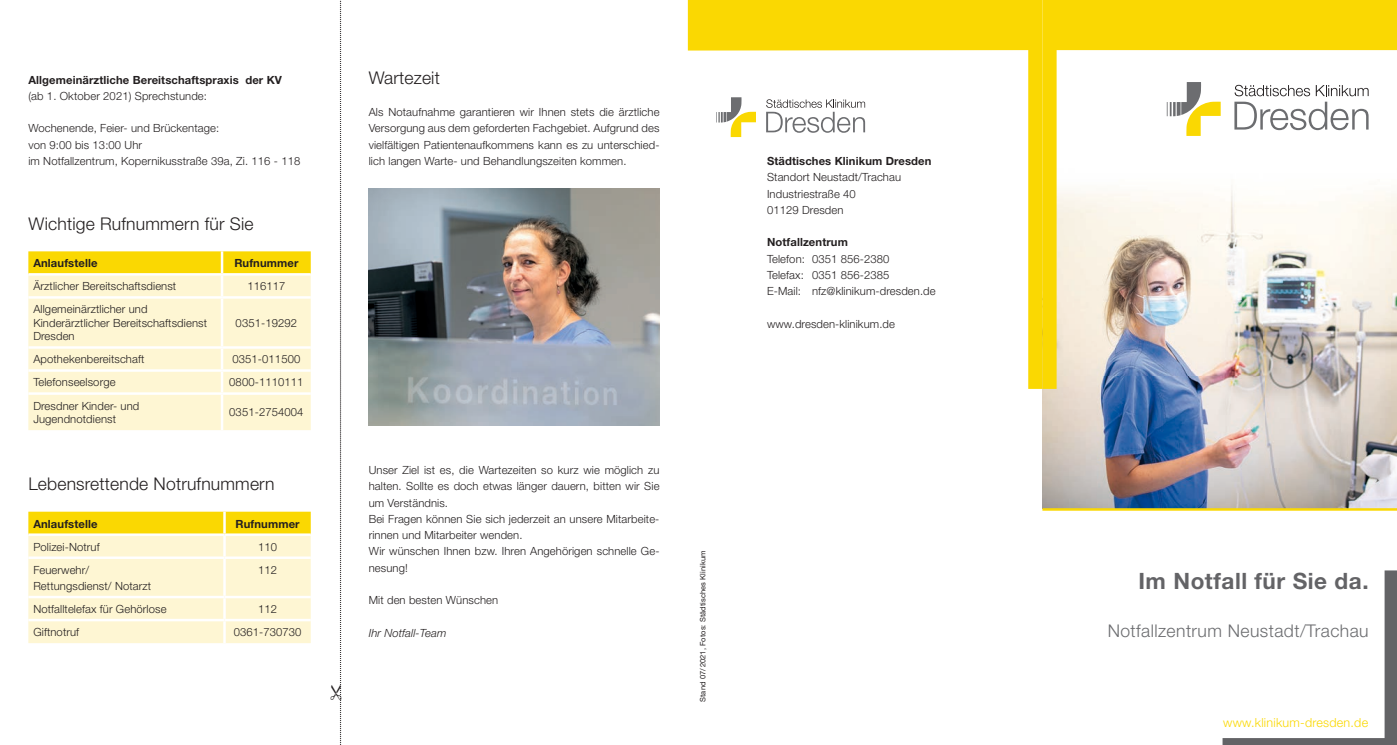
<style>
.page{position:relative;width:1397px;height:745px;background:#fff}
.page>*{position:absolute;margin:0;border:0;box-sizing:border-box;transform-origin:0 0}
.t1{font:700 22.5px "Helvetica Neue";letter-spacing:.025em;color:#636366}
.t2{font:300 17.5px "Helvetica Neue";letter-spacing:.01em;color:#231f20}
.t3{font:300 17.5px "Helvetica Neue";letter-spacing:.025em;color:#6c6d70}
.t4{font:300 12.5px "Helvetica Neue";letter-spacing:.02em;color:#fad802}
.t5{font:300 11.25px/16.2px "Helvetica Neue";letter-spacing:.01em;color:#231f20}
.t6{font:700 11.25px "Helvetica Neue";letter-spacing:.01em;color:#231f20}
.t7{font:italic 300 11.25px "Helvetica Neue";letter-spacing:.01em;color:#231f20}
.t8{font:7.5px "Helvetica Neue";letter-spacing:.01em;color:#231f20}
</style>
<div class="page">
<img style="left:1042px;top:388px;width:354px;height:120px">
<svg style="left:1222px;top:570px;width:174px;height:174px"></svg>
<svg style="left:1042px;top:0;width:354px;height:388px"></svg>
<svg style="left:687px;top:0;width:355px;height:388px"></svg>
<svg style="left:1166px;top:82px;width:54px;height:54px"></svg>
<svg style="left:1234px;top:102px;width:134px;height:28px"></svg>
<svg style="left:1234px;top:85px;width:75px;height:11px"></svg>
<svg style="left:1315px;top:85px;width:53px;height:11px"></svg>
<svg style="left:716px;top:97px;width:39px;height:40px"></svg>
<svg style="left:766px;top:99px;width:99px;height:34px"></svg>
<hr style="left:1042px;top:508px;width:354px;height:2px;background:#fad802">
<div style="left:28px;top:251px;width:283px;height:22px;background:#fad802"></div>
<div style="left:28px;top:275px;width:283px;height:155px;background:#fef6d3"></div>
<hr style="left:28px;top:296px;width:194px;height:2px;background:#fff">
<hr style="left:222px;top:296px;width:89px;height:2px;background:#fff">
<hr style="left:28px;top:346px;width:194px;height:2px;background:#fff">
<hr style="left:222px;top:346px;width:89px;height:2px;background:#fff">
<hr style="left:28px;top:369px;width:194px;height:2px;background:#fff">
<hr style="left:222px;top:369px;width:89px;height:2px;background:#fff">
<hr style="left:28px;top:392px;width:194px;height:2px;background:#fff">
<hr style="left:222px;top:392px;width:89px;height:2px;background:#fff">
<hr style="left:221px;top:251px;width:2px;height:22px;background:#fff">
<hr style="left:221px;top:275px;width:2px;height:21px;background:#fff">
<hr style="left:221px;top:298px;width:2px;height:48px;background:#fff">
<hr style="left:221px;top:348px;width:2px;height:21px;background:#fff">
<hr style="left:221px;top:371px;width:2px;height:21px;background:#fff">
<hr style="left:221px;top:394px;width:2px;height:36px;background:#fff">
<svg style="left:28px;top:511px;width:283px;height:131px"></svg>
<hr style="left:28px;top:533px;width:196px;height:2px;background:#fff">
<hr style="left:224px;top:533px;width:87px;height:2px;background:#fff">
<hr style="left:28px;top:556px;width:196px;height:2px;background:#fff">
<hr style="left:224px;top:556px;width:87px;height:2px;background:#fff">
<hr style="left:28px;top:595px;width:196px;height:3px;background:#fff">
<hr style="left:224px;top:595px;width:87px;height:3px;background:#fff">
<hr style="left:28px;top:618px;width:196px;height:3px;background:#fff">
<hr style="left:224px;top:618px;width:87px;height:3px;background:#fff">
<hr style="left:223px;top:511px;width:3px;height:22px;background:#fff">
<hr style="left:223px;top:535px;width:3px;height:21px;background:#fff">
<hr style="left:223px;top:558px;width:3px;height:37px;background:#fff">
<hr style="left:223px;top:598px;width:3px;height:20px;background:#fff">
<hr style="left:223px;top:621px;width:3px;height:21px;background:#fff">
<img style="left:369px;top:189px;width:290px;height:236px">
<svg style="left:340px;top:0;width:1px;height:745px"></svg>
<p class="t6" style="left:28px;top:73px;width:255px">Allgemeinärztliche Bereitschaftspraxis der KV</p>
<p class="t5" style="left:28px;top:87px;width:180px">(ab 1. Oktober 2021) Sprechstunde:</p>
<p class="t5" style="left:28px;top:120px;width:273px">Wochenende, Feier- und Brückentage:<br>von 9:00 bis 13:00 Uhr<br>im Notfallzentrum, Kopernikusstraße 39a, Zi. 116 - 118</p>
<h2 class="t2" style="left:28px;top:213px;width:227px">Wichtige Rufnummern für Sie</h2>
<p class="t6" style="left:33px;top:256px;width:66px">Anlaufstelle</p>
<p class="t6" style="left:234px;top:256px;width:66px">Rufnummer</p>
<p class="t5" style="left:33px;top:278px;width:144px">Ärztlicher Bereitschaftsdienst</p>
<p class="t5" style="left:247px;top:278px;width:40px">116117</p>
<p class="t5" style="left:33px;top:302px;width:175px;line-height:13.5px">Allgemeinärztlicher und<br>Kinderärztlicher Bereitschaftsdienst<br>Dresden</p>
<p class="t5" style="left:235px;top:314px;width:63px">0351-19292</p>
<p class="t5" style="left:33px;top:351px;width:113px">Apothekenbereitschaft</p>
<p class="t5" style="left:232px;top:351px;width:69px">0351-011500</p>
<p class="t5" style="left:33px;top:374px;width:84px">Telefonseelsorge</p>
<p class="t5" style="left:229px;top:374px;width:76px">0800-1110111</p>
<p class="t5" style="left:33px;top:398px;width:107px;line-height:13.5px">Dresdner Kinder- und<br>Jugendnotdienst</p>
<p class="t5" style="left:229px;top:403px;width:76px">0351-2754004</p>
<h2 class="t2" style="left:28px;top:473px;width:248px">Lebensrettende Notrufnummern</h2>
<p class="t6" style="left:33px;top:516px;width:66px">Anlaufstelle</p>
<p class="t6" style="left:235px;top:516px;width:66px">Rufnummer</p>
<p class="t5" style="left:33px;top:538px;width:68px">Polizei-Notruf</p>
<p class="t5" style="left:258px;top:538px;width:20px">110</p>
<p class="t5" style="left:33px;top:561px;width:119px">Feuerwehr/<br>Rettungsdienst/ Notarzt</p>
<p class="t5" style="left:258px;top:561px;width:20px">112</p>
<p class="t5" style="left:33px;top:600px;width:135px">Notfalltelefax für Gehörlose</p>
<p class="t5" style="left:258px;top:600px;width:20px">112</p>
<p class="t5" style="left:33px;top:623px;width:47px">Giftnotruf</p>
<p class="t5" style="left:234px;top:623px;width:69px">0361-730730</p>
<h2 class="t2" style="left:369px;top:67px;width:73px">Wartezeit</h2>
<p class="t5" style="left:369px;top:104px;width:292px;text-align:justify">Als Notaufnahme garantieren wir Ihnen stets die ärztliche Versorgung aus dem geforderten Fachgebiet. Aufgrund des vielfältigen Patientenaufkommens kann es zu unterschied&shy;lich langen Warte- und Behandlungszeiten kommen.</p>
<p class="t5" style="left:369px;top:461px;width:292px">Unser Ziel ist es, die Wartezeiten so kurz wie möglich zu halten. Sollte es doch etwas länger dauern, bitten wir Sie um Verständnis.<br>Bei Fragen können Sie sich jederzeit an unsere Mitarbeite&shy;rinnen und Mitarbeiter wenden.<br>Wir wünschen Ihnen bzw. Ihren Angehörigen schnelle Ge&shy;nesung!</p>
<p class="t5" style="left:369px;top:591px;width:131px">Mit den besten Wünschen</p>
<p class="t7" style="left:369px;top:625px;width:79px">Ihr Notfall-Team</p>
<p class="t8" style="left:698px;top:701px;width:153px;rotate:-90deg">Stand 07/2021, Fotos: Städtisches Klinikum</p>
<p class="t6" style="left:767px;top:154px;width:166px">Städtisches Klinikum Dresden</p>
<p class="t5" style="left:767px;top:169px;width:135px">Standort Neustadt/Trachau<br>Industriestraße 40<br>01129 Dresden</p>
<p class="t6" style="left:767px;top:235px;width:82px">Notfallzentrum</p>
<p class="t5" style="left:767px;top:250px;width:170px">Telefon: 0351 856-2380<br>Telefax: 0351 856-2385<br>E-Mail: nfz@klinikum-dresden.de</p>
<p class="t5" style="left:767px;top:315px;width:129px">www.dresden-klinikum.de</p>
<h1 class="t1" style="left:1138px;top:567px;width:232px">Im Notfall für Sie da.</h1>
<h2 class="t3" style="left:1107px;top:619px;width:262px">Notfallzentrum Neustadt/Trachau</h2>
<p class="t4" style="left:1222px;top:714px;width:146px">www.klinikum-dresden.de</p>
</div>
